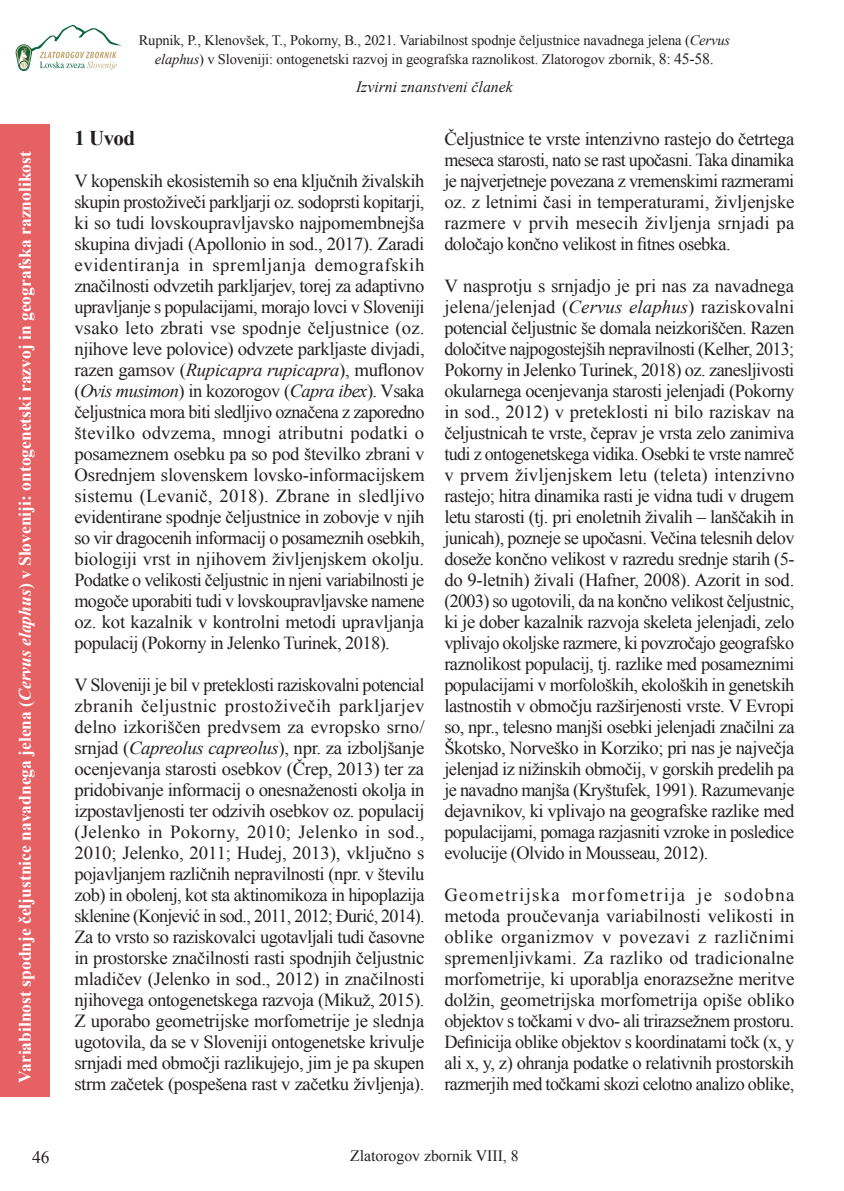
<style>
.page{position:relative;width:844px;height:1191px;background:#fff}
.page>*{position:absolute;margin:0;border:0;box-sizing:border-box;transform-origin:0 0}
.Navaden{font:700 21px "Times New Roman";color:#231f20}
.Navaden-2{font:18.38px/21px "Times New Roman";letter-spacing:-.03em;color:#231f20;text-align:justify}
.t1{font:700 17.5px "Times New Roman";color:#fff}
.t2{font:17.5px "Times New Roman";color:#231f20}
.t3{font:15.75px "Times New Roman";color:#231f20}
.t4{font:italic 15.75px "Times New Roman";color:#231f20}
.t5{font:14.53px/18.9px "Times New Roman";letter-spacing:-.01em;color:#231f20;text-align:center}
.s1{font-style:italic}
.s2{font-size:15.75px}
</style>
<div class="page">
<svg style="left:16px;top:25px;width:106px;height:46px"></svg>
<div style="left:0;top:124px;width:50px;height:972px;background:#e56164"></div>
<p class="t1" style="left:13px;top:1083px;width:933px;rotate:-90deg">Variabilnost spodnje čeljustnice navadnega jelena (<span class="s1">Cervus elaphus</span>) v Sloveniji: ontogenetski razvoj in geografska raznolikost</p>
<p class="t2" style="left:32px;top:1145px;width:19px">46</p>
<p class="t5" style="left:139px;top:30px;width:592px">Rupnik, P., Klenovšek, T., Pokorny, B., 2021. Variabilnost spodnje čeljustnice navadnega jelena (<span class="s1">Cervus elaphus</span>) v Sloveniji: ontogenetski razvoj in geografska raznolikost. Zlatorogov zbornik, <span class="s2">8: 45-58.</span></p>
<p class="t4" style="left:356px;top:76px;width:158px">Izvirni znanstveni članek</p>
<p class="Navaden" style="left:74px;top:123px;width:62px">1 Uvod</p>
<p class="Navaden-2" style="left:74px;top:170px;width:351px">V kopenskih ekosistemih so ena ključnih živalskih skupin prostoživeči parkljarji oz. sodoprsti kopitarji, ki so tudi lovskoupravljavsko najpomembnejša skupina divjadi (Apollonio in sod., 2017). Zaradi evidentiranja in spremljanja demografskih značilnosti odvzetih parkljarjev, torej za adaptivno upravljanje s populacijami, morajo lovci v Sloveniji vsako leto zbrati vse spodnje čeljustnice (oz. njihove leve polovice) odvzete parkljaste divjadi, razen gamsov (<span class="s1">Rupicapra rupicapra</span>), muflonov (<span class="s1">Ovis musimon</span>) in kozorogov (<span class="s1">Capra ibex</span>). Vsaka čeljustnica mora biti sledljivo označena z zaporedno številko odvzema, mnogi atributni podatki o posameznem osebku pa so pod številko zbrani v Osrednjem slovenskem lovsko-informacijskem sistemu (Levanič, 2018). Zbrane in sledljivo evidentirane spodnje čeljustnice in zobovje v njih so vir dragocenih informacij o posameznih osebkih, biologiji vrst in njihovem življenjskem okolju.<br>Podatke o velikosti čeljustnic in njeni variabilnosti je mogoče uporabiti tudi v lovskoupravljavske namene oz. kot kazalnik v kontrolni metodi upravljanja populacij (Pokorny in Jelenko Turinek, 2018).</p>
<p class="Navaden-2" style="left:74px;top:674px;width:351px">V Sloveniji je bil v preteklosti raziskovalni potencial zbranih čeljustnic prostoživečih parkljarjev delno izkoriščen predvsem za evropsko srno/ srnjad (<span class="s1">Capreolus capreolus</span>), npr. za izboljšanje ocenjevanja starosti osebkov (Črep, 2013) ter za pridobivanje informacij o onesnaženosti okolja in izpostavljenosti ter odzivih osebkov oz. populacij (Jelenko in Pokorny, 2010; Jelenko in sod., 2010; Jelenko, 2011; Hudej, 2013), vključno s pojavljanjem različnih nepravilnosti (npr. v številu zob) in obolenj, kot sta aktinomikoza in hipoplazija sklenine (Konjević in sod., 2011, 2012; Đurić, 2014).<br>Za to vrsto so raziskovalci ugotavljali tudi časovne in prostorske značilnosti rasti spodnjih čeljustnic mladičev (Jelenko in sod., 2012) in značilnosti njihovega ontogenetskega razvoja (Mikuž, 2015).<br>Z uporabo geometrijske morfometrije je slednja ugotovila, da se v Sloveniji ontogenetske krivulje srnjadi med območji razlikujejo, jim je pa skupen strm začetek (pospešena rast v začetku življenja).</p>
<p class="Navaden-2" style="left:444px;top:128px;width:351px">Čeljustnice te vrste intenzivno rastejo do četrtega meseca starosti, nato se rast upočasni. Taka dinamika je najverjetneje povezana z vremenskimi razmerami oz. z letnimi časi in temperaturami, življenjske razmere v prvih mesecih življenja srnjadi pa določajo končno velikost in fitnes osebka.</p>
<p class="Navaden-2" style="left:444px;top:275px;width:351px">V nasprotju s srnjadjo je pri nas za navadnega jelena/jelenjad (<span class="s1">Cervus elaphus</span>) raziskovalni potencial čeljustnic še domala neizkoriščen. Razen določitve najpogostejših nepravilnosti (Kelher, 2013; Pokorny in Jelenko Turinek, 2018) oz. zanesljivosti okularnega ocenjevanja starosti jelenjadi (Pokorny in sod., 2012) v preteklosti ni bilo raziskav na čeljustnicah te vrste, čeprav je vrsta zelo zanimiva tudi z ontogenetskega vidika. Osebki te vrste namreč v prvem življenjskem letu (teleta) intenzivno rastejo; hitra dinamika rasti je vidna tudi v drugem letu starosti (tj. pri enoletnih živalih – lanščakih in junicah), pozneje se upočasni. Večina telesnih delov doseže končno velikost v razredu srednje starih (5- do 9-letnih) živali (Hafner, 2008). Azorit in sod. (2003) so ugotovili, da na končno velikost čeljustnic, ki je dober kazalnik razvoja skeleta jelenjadi, zelo vplivajo okoljske razmere, ki povzročajo geografsko raznolikost populacij, tj. razlike med posameznimi populacijami v morfoloških, ekoloških in genetskih lastnostih v območju razširjenosti vrste. V Evropi so, npr., telesno manjši osebki jelenjadi značilni za Škotsko, Norveško in Korziko; pri nas je največja jelenjad iz nižinskih območij, v gorskih predelih pa je navadno manjša (Kryštufek, 1991). Razumevanje dejavnikov, ki vplivajo na geografske razlike med populacijami, pomaga razjasniti vzroke in posledice evolucije (Olvido in Mousseau, 2012).</p>
<p class="Navaden-2" style="left:444px;top:884px;width:351px">Geometrijska morfometrija je sodobna metoda proučevanja variabilnosti velikosti in oblike organizmov v povezavi z različnimi spremenljivkami. Za razliko od tradicionalne morfometrije, ki uporablja enorazsežne meritve dolžin, geometrijska morfometrija opiše obliko objektov s točkami v dvo- ali trirazsežnem prostoru.<br>Definicija oblike objektov s koordinatami točk (x, y ali x, y, z) ohranja podatke o relativnih prostorskih razmerjih med točkami skozi celotno analizo oblike,</p>
<p class="t3" style="left:350px;top:1145px;width:170px">Zlatorogov zbornik VIII, 8</p>
</div>
